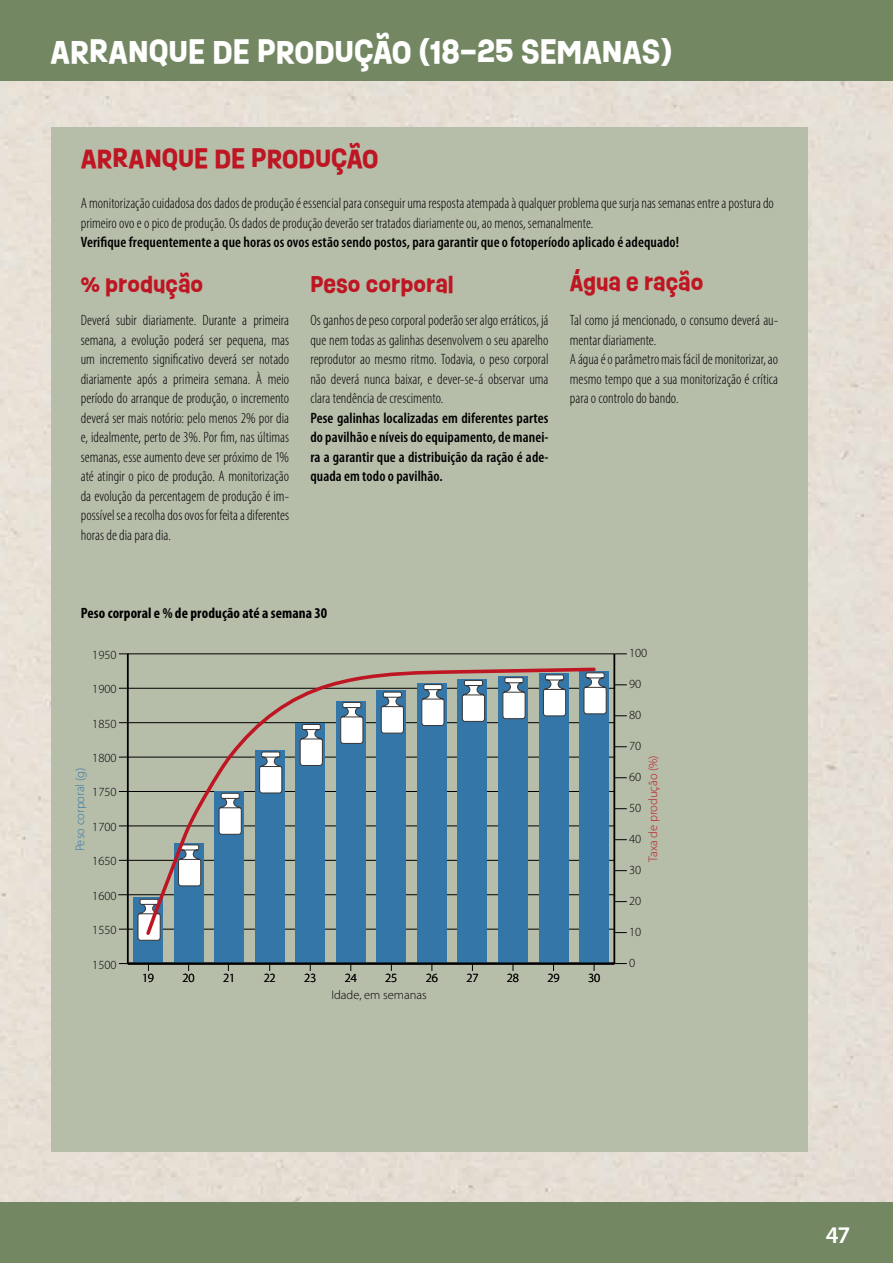
<style>
.page{position:relative;width:893px;height:1263px;background:#fff}
.page>*{position:absolute;margin:0;border:0;box-sizing:border-box;transform-origin:0 0}
.t1{font:700 30px "Ruddy";color:#fff}
.t2{font:700 24.75px "Ruddy";color:#be1622}
.t3{font:600 24px "Myriad Pro";color:#fff}
.t4{font:700 21px "Ruddy";color:#be1622}
.t5{font:300 condensed 15px/19.5px "Myriad Pro";color:#000;text-align:justify}
.t6{font:600 condensed 15px/19.5px "Myriad Pro";letter-spacing:.005em;color:#000;text-align:justify}
.t7{font:700 condensed 15px "Myriad Pro";letter-spacing:.01em;color:#000}
.t8{font:300 12.45px "Myriad Pro";color:#000}
.t9{font:300 12.45px "Myriad Pro";color:#be1622}
.t10{font:300 12.45px "Myriad Pro";color:#3476a7}
</style>
<div class="page">
<div style="left:0;top:81px;width:893px;height:1122px;background:#e6dfd6"></div>
<div style="left:0;top:1203px;width:893px;height:60px;background:#738862"></div>
<div style="left:0;top:0;width:893px;height:81px;background:#738862"></div>
<div style="left:51px;top:128px;width:757px;height:1024px;background:#b6beaa"></div>
<hr style="left:127px;top:654px;width:2px;height:309px;background:#000">
<hr style="left:128px;top:929px;width:486px;height:1px;background:#000">
<hr style="left:128px;top:894px;width:486px;height:1px;background:#000">
<hr style="left:128px;top:860px;width:486px;height:1px;background:#000">
<hr style="left:128px;top:825px;width:486px;height:1px;background:#000">
<hr style="left:128px;top:791px;width:486px;height:1px;background:#000">
<hr style="left:128px;top:757px;width:486px;height:1px;background:#000">
<hr style="left:128px;top:722px;width:486px;height:1px;background:#000">
<hr style="left:128px;top:688px;width:486px;height:1px;background:#000">
<hr style="left:128px;top:653px;width:486px;height:1px;background:#000">
<hr style="left:613px;top:654px;width:2px;height:309px;background:#000">
<svg style="left:615px;top:963px;width:12px;height:1px"></svg>
<svg style="left:615px;top:932px;width:12px;height:1px"></svg>
<svg style="left:615px;top:901px;width:12px;height:1px"></svg>
<svg style="left:615px;top:870px;width:12px;height:1px"></svg>
<svg style="left:615px;top:839px;width:12px;height:1px"></svg>
<svg style="left:615px;top:808px;width:12px;height:1px"></svg>
<svg style="left:615px;top:777px;width:12px;height:1px"></svg>
<svg style="left:615px;top:746px;width:12px;height:1px"></svg>
<svg style="left:615px;top:715px;width:12px;height:1px"></svg>
<svg style="left:615px;top:684px;width:12px;height:1px"></svg>
<svg style="left:615px;top:653px;width:12px;height:1px"></svg>
<div style="left:133px;top:897px;width:30px;height:66px;background:#3476a7"></div>
<svg style="left:137px;top:898px;width:24px;height:43px"></svg>
<div style="left:174px;top:843px;width:29px;height:120px;background:#3476a7"></div>
<div style="left:215px;top:791px;width:29px;height:172px;background:#3476a7"></div>
<div style="left:255px;top:750px;width:29px;height:213px;background:#3476a7"></div>
<div style="left:296px;top:723px;width:29px;height:240px;background:#3476a7"></div>
<div style="left:336px;top:701px;width:29px;height:262px;background:#3476a7"></div>
<div style="left:377px;top:690px;width:29px;height:273px;background:#3476a7"></div>
<div style="left:417px;top:683px;width:29px;height:280px;background:#3476a7"></div>
<div style="left:458px;top:679px;width:29px;height:284px;background:#3476a7"></div>
<div style="left:498px;top:676px;width:30px;height:287px;background:#3476a7"></div>
<div style="left:539px;top:673px;width:29px;height:290px;background:#3476a7"></div>
<div style="left:579px;top:671px;width:30px;height:292px;background:#3476a7"></div>
<svg style="left:598px;top:672px;width:9px;height:43px"></svg>
<hr style="left:128px;top:963px;width:486px;height:1px;background:#000">
<svg style="left:144px;top:667px;width:454px;height:271px"></svg>
<h1 class="t1" style="left:51px;top:29px;width:623px">ARRANQUE DE PRODUÇÃO (18–25 SEMANAS)</h1>
<h2 class="t2" style="left:81px;top:140px;width:299px">ARRANQUE DE PRODUÇÃO</h2>
<p class="t5" style="left:81px;top:193px;width:695px">A monitorização cuidadosa dos dados de produção é essencial para conseguir uma resposta atempada à qualquer problema que surja nas semanas entre a postura do primeiro ovo e o pico de produção. Os dados de produção deverão ser tratados diariamente ou, ao menos, semanalmente.</p>
<p class="t6" style="left:81px;top:232px;width:600px">Verifique frequentemente a que horas os ovos estão sendo postos, para garantir que o fotoperíodo aplicado é adequado!</p>
<h3 class="t4" style="left:81px;top:269px;width:124px">% produção</h3>
<p class="t5" style="left:81px;top:310px;width:210px">Deverá subir diariamente. Durante a primeira semana, a evolução poderá ser pequena, mas um incremento significativo deverá ser notado diariamente após a primeira semana. À meio período do arranque de produção, o incremento deverá ser mais notório: pelo menos 2% por dia e, idealmente, perto de 3%. Por fim, nas últimas semanas, esse aumento deve ser próximo de 1% até atingir o pico de produção. A monitorização da evolução da percentagem de produção é im&shy;possível se a recolha dos ovos for feita a diferentes horas de dia para dia.</p>
<h3 class="t4" style="left:310px;top:269px;width:145px">Peso corporal</h3>
<p class="t5" style="left:310px;top:310px;width:240px">Os ganhos de peso corporal poderão ser algo erráticos, já que nem todas as galinhas desenvolvem o seu aparelho reprodutor ao mesmo ritmo. Todavia, o peso corporal não deverá nunca baixar, e dever-se-á observar uma clara tendência de crescimento.</p>
<p class="t6" style="left:310px;top:408px;width:240px">Pese galinhas localizadas em diferentes partes do pavilhão e níveis do equipamento, de manei&shy;ra a garantir que a distribuição da ração é ade&shy;quada em todo o pavilhão.</p>
<h3 class="t4" style="left:570px;top:267px;width:135px">Água e ração</h3>
<p class="t5" style="left:570px;top:310px;width:210px;text-align:left">Tal como já mencionado, o consumo deverá au&shy;mentar diariamente.<br>A água é o parâmetro mais fácil de monitorizar, ao mesmo tempo que a sua monitorização é crítica para o controlo do bando.</p>
<p class="t7" style="left:81px;top:603px;width:248px">Peso corporal e % de produção até a semana 30</p>
<p class="t8" style="left:92px;top:647px;width:26px">1950</p>
<p class="t8" style="left:92px;top:682px;width:26px">1900</p>
<p class="t8" style="left:92px;top:716px;width:26px">1850</p>
<p class="t8" style="left:92px;top:750px;width:26px">1800</p>
<p class="t10" style="left:73px;top:851px;width:85px;rotate:-90deg">Peso corporal (g)</p>
<p class="t8" style="left:92px;top:785px;width:26px">1750</p>
<p class="t8" style="left:92px;top:819px;width:26px">1700</p>
<p class="t8" style="left:92px;top:854px;width:26px">1650</p>
<p class="t8" style="left:92px;top:888px;width:26px">1600</p>
<p class="t8" style="left:92px;top:922px;width:26px">1550</p>
<p class="t8" style="left:92px;top:957px;width:26px">1500</p>
<p class="t8" style="left:629px;top:645px;width:20px">100</p>
<p class="t8" style="left:629px;top:676px;width:14px">90</p>
<p class="t8" style="left:629px;top:707px;width:14px">80</p>
<p class="t8" style="left:629px;top:738px;width:14px">70</p>
<p class="t9" style="left:645px;top:862px;width:108px;rotate:-90deg">Taxa de produção (%)</p>
<p class="t8" style="left:629px;top:769px;width:14px">60</p>
<p class="t8" style="left:629px;top:800px;width:14px">50</p>
<p class="t8" style="left:629px;top:831px;width:14px">40</p>
<p class="t8" style="left:629px;top:862px;width:14px">30</p>
<p class="t8" style="left:629px;top:893px;width:14px">20</p>
<p class="t8" style="left:629px;top:924px;width:14px">10</p>
<p class="t8" style="left:629px;top:955px;width:8px">0</p>
<p class="t8" style="left:142px;top:970px;width:14px">19</p>
<p class="t8" style="left:183px;top:970px;width:14px">20</p>
<p class="t8" style="left:223px;top:970px;width:14px">21</p>
<p class="t8" style="left:264px;top:970px;width:14px">22</p>
<p class="t8" style="left:304px;top:970px;width:14px">23</p>
<p class="t8" style="left:345px;top:970px;width:14px">24</p>
<p class="t8" style="left:385px;top:970px;width:14px">25</p>
<p class="t8" style="left:426px;top:970px;width:14px">26</p>
<p class="t8" style="left:466px;top:970px;width:14px">27</p>
<p class="t8" style="left:507px;top:970px;width:14px">28</p>
<p class="t8" style="left:547px;top:970px;width:14px">29</p>
<p class="t8" style="left:588px;top:970px;width:14px">30</p>
<p class="t8" style="left:332px;top:988px;width:97px">Idade, em semanas</p>
<h3 class="t3" style="left:826px;top:1219px;width:26px">47</h3>
</div>
